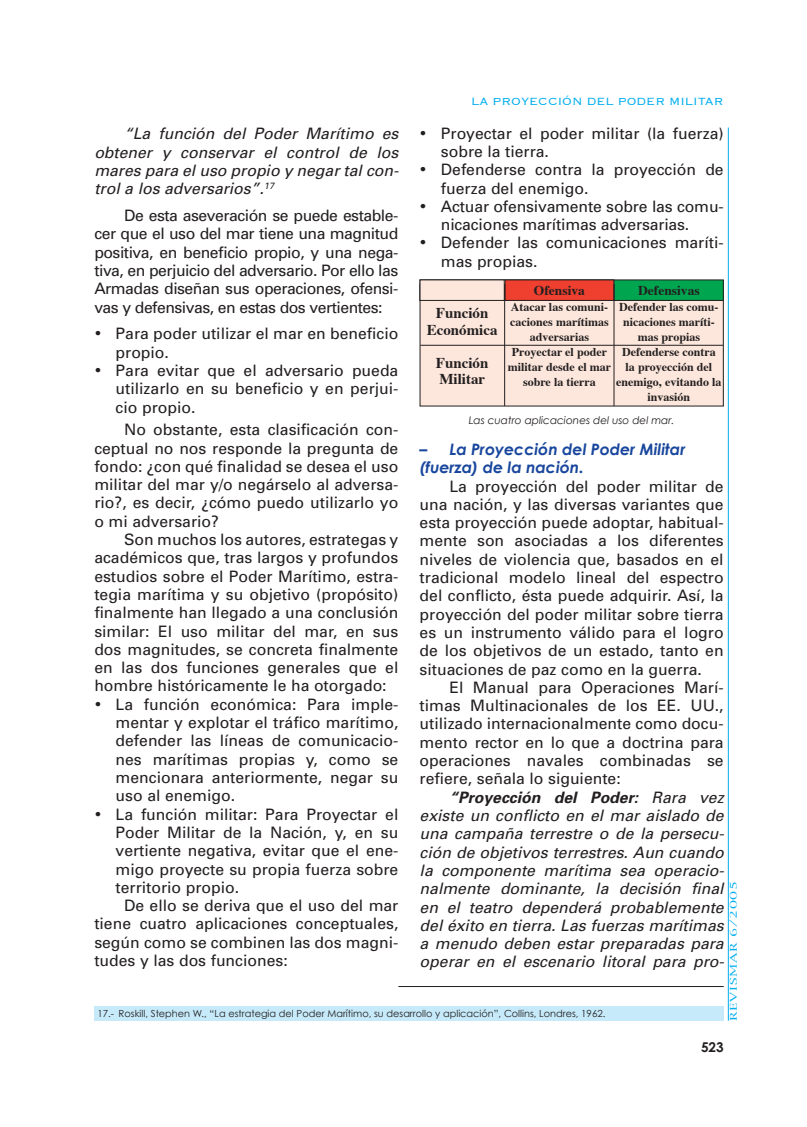
<style>
.page{position:relative;width:807px;height:1127px;background:#fff}
.page>*{position:absolute;margin:0;border:0;box-sizing:border-box;transform-origin:0 0}
.t1{font:15.75px/18.3px "Univers";color:#231f20;text-align:justify}
.t2{font:italic 15.75px/18.3px "Univers";color:#231f20;text-align:justify}
.t3{font:italic 700 15.75px/18.3px "Century Gothic";color:#18469d}
.t4{font:700 15px/16.5px "Times";color:#231f20;text-align:center}
.t5{font:300 13.5px "Copperplate";color:#00aeef}
.t6{font:700 13.5px "Times";color:#231f20}
.t7{font:700 13.5px "Century Gothic";color:#231f20}
.t8{font:700 12px/15px "Times";color:#231f20;text-align:center}
.t9{font:italic 10.5px "Century Gothic";color:#231f20}
.t10{font:9.75px "Century Gothic";color:#231f20}
.t11{font:9px "New York";letter-spacing:.05em;color:#00aeef;scale:1.5 1}
.s1{font-weight:700}
</style>
<div class="page">
<hr style="left:728px;top:128px;width:1px;height:892px;background:#00aeef">
<div style="left:94px;top:1006px;width:630px;height:14px;background:#c6eafa"></div>
<hr style="left:398px;top:986px;width:326px;height:1px;background:#231f20">
<div style="left:420px;top:284px;width:303px;height:122px;background:#fde7dc"></div>
<div style="left:420px;top:280px;width:303px;height:20px;background:#00a54f"></div>
<div style="left:420px;top:279px;width:304px;height:22px;border:1px solid #231f20"></div>
<div style="left:505px;top:280px;width:109px;height:20px;background:#ef3f2f"></div>
<div style="left:505px;top:279px;width:109px;height:22px;border:1px solid #231f20"></div>
<div style="left:420px;top:280px;width:84px;height:20px;background:#fde7dc"></div>
<div style="left:420px;top:279px;width:85px;height:22px;border:1px solid #231f20"></div>
<hr style="left:504px;top:284px;width:1px;height:122px;background:#231f20">
<hr style="left:614px;top:284px;width:1px;height:122px;background:#231f20">
<hr style="left:420px;top:345px;width:303px;height:1px;background:#231f20">
<p class="t5" style="left:471px;top:93px;width:254px">LA PROYECCIÓN DEL PODER MILITAR</p>
<p class="t1" style="left:441px;top:124px;width:284px;text-indent:-21px">• Proyectar el poder militar (la fuerza) sobre la tierra.</p>
<p class="t1" style="left:441px;top:161px;width:284px;text-indent:-21px">• Defenderse contra la proyección de fuerza del enemigo.</p>
<p class="t1" style="left:441px;top:197px;width:284px;text-indent:-21px">• Actuar ofensivamente sobre las comu&shy;nicaciones marítimas adversarias.</p>
<p class="t1" style="left:441px;top:234px;width:284px;text-indent:-21px">• Defender las comunicaciones maríti&shy;mas propias.</p>
<p class="t2" style="left:94px;top:125px;width:306px;text-indent:30px">“La función del Poder Marítimo es obtener y conservar el control de los mares para el uso propio y negar tal con&shy;trol a los adversarios”.<sup>17</sup></p>
<p class="t1" style="left:94px;top:207px;width:306px;text-indent:30px">De esta aseveración se puede estable&shy;cer que el uso del mar tiene una magnitud positiva, en beneficio propio, y una nega&shy;tiva, en perjuicio del adversario. Por ello las Armadas diseñan sus operaciones, ofensi&shy;vas y defensivas, en estas dos vertientes:</p>
<p class="t1" style="left:116px;top:325px;width:284px;text-indent:-21px">• Para poder utilizar el mar en beneficio propio.</p>
<p class="t1" style="left:116px;top:361px;width:284px;text-indent:-21px">• Para evitar que el adversario pueda utilizarlo en su beneficio y en perjui&shy;cio propio.</p>
<p class="t1" style="left:94px;top:421px;width:306px;text-indent:30px">No obstante, esta clasificación con&shy;ceptual no nos responde la pregunta de fondo: ¿con qué finalidad se desea el uso militar del mar y/o negárselo al adversa&shy;rio?, es decir, ¿cómo puedo utilizarlo yo o mi adversario?</p>
<p class="t1" style="left:94px;top:530px;width:306px;text-indent:30px">Son muchos los autores, estrategas y académicos que, tras largos y profundos estudios sobre el Poder Marítimo, estra&shy;tegia marítima y su objetivo (propósito) finalmente han llegado a una conclusión similar: El uso militar del mar, en sus dos magnitudes, se concreta finalmente en las dos funciones generales que el hombre históricamente le ha otorgado:</p>
<p class="t1" style="left:116px;top:695px;width:284px;text-indent:-21px">• La función económica: Para imple&shy;mentar y explotar el tráfico marítimo, defender las líneas de comunicacio&shy;nes marítimas propias y, como se mencionara anteriormente, negar su uso al enemigo.</p>
<p class="t1" style="left:94px;top:805px;width:306px">• La función militar: Para Proyectar el</p>
<p class="t1" style="left:116px;top:823px;width:284px">Poder Militar de la Nación, y, en su</p>
<p class="t1" style="left:116px;top:841px;width:284px">vertiente negativa, evitar que el ene-</p>
<p class="t1" style="left:116px;top:860px;width:284px">migo proyecte su propia fuerza sobre</p>
<p class="t1" style="left:116px;top:878px;width:125px">territorio propio.</p>
<p class="t1" style="left:124px;top:896px;width:276px">De ello se deriva que el uso del mar</p>
<p class="t1" style="left:94px;top:915px;width:306px">tiene cuatro aplicaciones conceptuales,</p>
<p class="t1" style="left:94px;top:933px;width:306px">según como se combinen las dos magni-</p>
<p class="t1" style="left:94px;top:951px;width:195px">tudes y las dos funciones:</p>
<p class="t6" style="left:534px;top:277px;width:53px">Ofensiva</p>
<p class="t8" style="left:508px;top:298px;width:105px">Atacar las comuni&shy;caciones marítimas adversarias<br>Proyectar el poder militar desde el mar sobre la tierra</p>
<p class="t6" style="left:638px;top:277px;width:63px">Defensivas</p>
<p class="t8" style="left:616px;top:298px;width:107px">Defender las comu&shy;nicaciones maríti&shy;mas propias<br>Defenderse contra la proyección del enemigo, evitando la invasión</p>
<p class="t4" style="left:427px;top:303px;width:72px">Función<br>Económica</p>
<p class="t4" style="left:436px;top:353px;width:54px;text-align:left">Función<br>Militar</p>
<p class="t9" style="left:469px;top:414px;width:207px">Las cuatro aplicaciones del uso del mar.</p>
<p class="t3" style="left:420px;top:440px;width:267px">– La Proyección del Poder Militar (fuerza) de la nación.</p>
<p class="t1" style="left:420px;top:477px;width:306px;text-indent:30px">La proyección del poder militar de una nación, y las diversas variantes que esta proyección puede adoptar, habitual&shy;mente son asociadas a los diferentes niveles de violencia que, basados en el tradicional modelo lineal del espectro del conflicto, ésta puede adquirir. Así, la proyección del poder militar sobre tierra es un instrumento válido para el logro de los objetivos de un estado, tanto en situaciones de paz como en la guerra.</p>
<p class="t1" style="left:420px;top:678px;width:306px;text-indent:30px">El Manual para Operaciones Marí&shy;timas Multinacionales de los EE. UU., utilizado internacionalmente como docu&shy;mento rector en lo que a doctrina para operaciones navales combinadas se refiere, señala lo siguiente:</p>
<p class="t2" style="left:420px;top:788px;width:306px;text-indent:30px"><span class="s1">“Proyección del Poder:</span> Rara vez existe un conflicto en el mar aislado de una campaña terrestre o de la persecu&shy;ción de objetivos terrestres. Aun cuando la componente marítima sea operacio&shy;nalmente dominante, la decisión final en el teatro dependerá probablemente del éxito en tierra. Las fuerzas marítimas a menudo deben estar preparadas para operar en el escenario litoral para pro-</p>
<p class="t10" style="left:97px;top:1007px;width:510px">17.- Roskill, Stephen W., “La estrategia del Poder Marítimo, su desarrollo y aplicación”, Collins, Londres, 1962.</p>
<p class="t11" style="left:728px;top:1020px;width:95px;rotate:-90deg">REVISMAR 6/2005</p>
<p class="t7" style="left:701px;top:1038px;width:24px">523</p>
</div>
